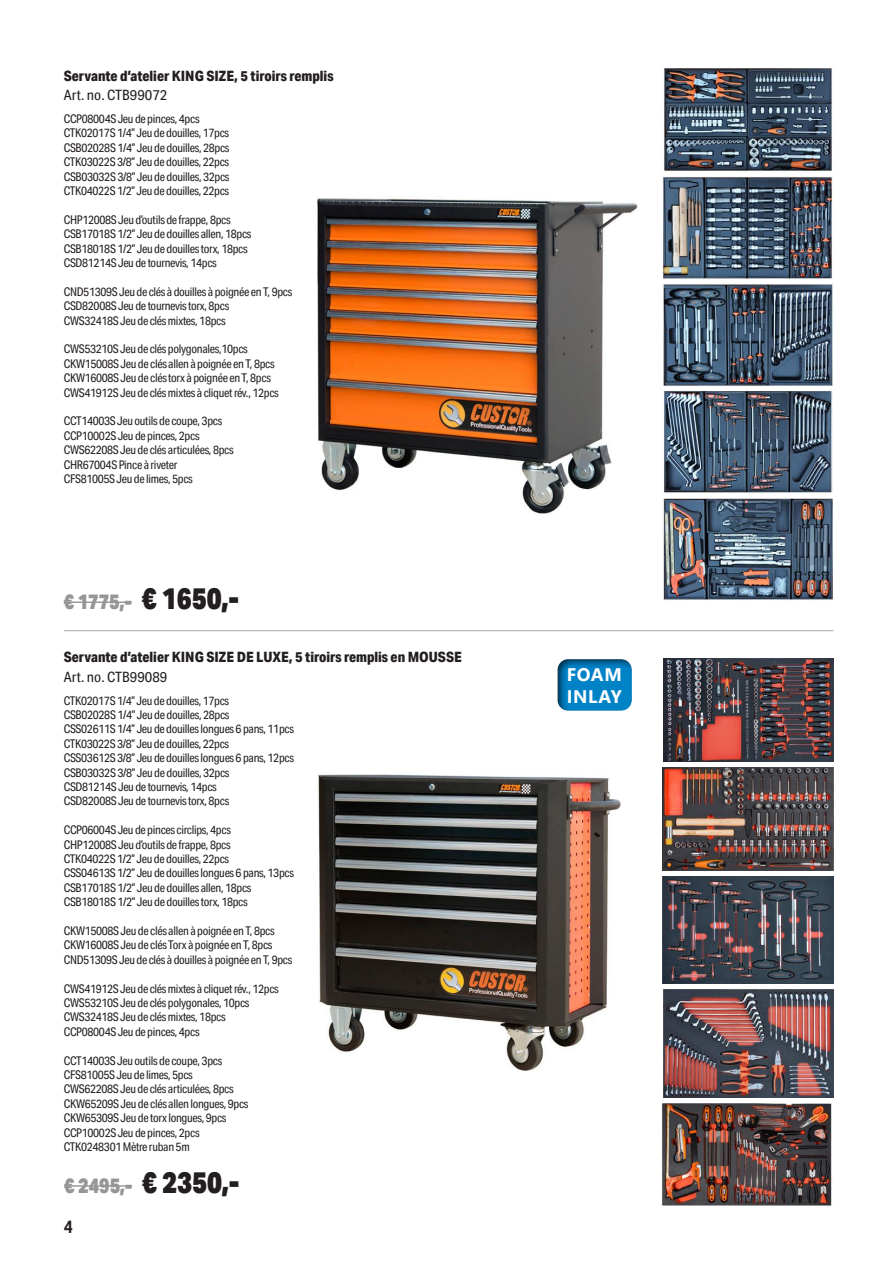
<style>
.page{position:relative;width:893px;height:1263px;background:#fff}
.page>*{position:absolute;margin:0;border:0;box-sizing:border-box;transform-origin:0 0}
.t1{font:900 21px "Aktiv Grotesk Cd";color:#969698}
.t2{font:700 18.15px/21.9px "Segoe UI";letter-spacing:.035em;color:#fff}
.t3{font:700 18px "Aktiv Grotesk Cd";color:#241f1f}
.t4{font:800 14.25px "Aktiv Grotesk Cd";color:#241f1f;scale:1.05 1}
.t5{font:14.25px "Aktiv Grotesk Cd";color:#241f1f;scale:1.05 1}
.t6{font:12px/14.4px "Aktiv Grotesk Cd";letter-spacing:-.025em;color:#241f1f}
.s1{font-size:30px;color:#241f1f}
</style>
<div class="page">
<hr style="left:64px;top:630px;width:769px;height:1px;background:#aaaaac">
<hr style="left:64px;top:1185px;width:68px;height:2px;background:#969698">
<hr style="left:64px;top:601px;width:68px;height:2px;background:#969698">
<img style="left:317px;top:198px;width:321px;height:316px">
<img style="left:662px;top:68px;width:170px;height:104px">
<img style="left:662px;top:176px;width:171px;height:104px">
<img style="left:662px;top:284px;width:171px;height:103px">
<img style="left:662px;top:498px;width:171px;height:103px">
<img style="left:663px;top:390px;width:170px;height:103px">
<img style="left:318px;top:774px;width:303px;height:297px">
<img style="left:663px;top:658px;width:170px;height:103px">
<img style="left:663px;top:768px;width:171px;height:102px">
<img style="left:663px;top:876px;width:171px;height:107px">
<img style="left:662px;top:1103px;width:171px;height:102px">
<img style="left:663px;top:989px;width:170px;height:108px">
<div style="left:555px;top:656px;width:108px;height:55px;background:#241f1f;opacity:.75"></div>
<p class="t4" style="left:64px;top:67px;width:258px">Servante d’atelier KING SIZE, 5 tiroirs remplis</p>
<p class="t5" style="left:64px;top:87px;width:100px">Art. no. CTB99072</p>
<p class="t6" style="left:64px;top:111px;width:167px">CCP08004S Jeu de pinces, 4pcs CTK02017S 1/4” Jeu de douilles, 17pcs CSB02028S 1/4” Jeu de douilles, 28pcs CTK03022S 3/8” Jeu de douilles, 22pcs CSB03032S 3/8” Jeu de douilles, 32pcs CTK04022S 1/2” Jeu de douilles, 22pcs</p>
<p class="t6" style="left:64px;top:212px;width:189px">CHP12008S Jeu d’outils de frappe, 8pcs CSB17018S 1/2” Jeu de douilles allen, 18pcs CSB18018S 1/2” Jeu de douilles torx, 18pcs CSD81214S Jeu de tournevis, 14pcs</p>
<p class="t6" style="left:64px;top:284px;width:230px">CND51309S Jeu de clés à douilles à poignée en T, 9pcs<br>CSD82008S Jeu de tournevis torx, 8pcs<br>CWS32418S Jeu de clés mixtes, 18pcs</p>
<p class="t6" style="left:64px;top:342px;width:217px">CWS53210S Jeu de clés polygonales,10pcs CKW15008S Jeu de clés allen à poignée en T, 8pcs CKW16008S Jeu de clés torx à poignée en T, 8pcs CWS41912S Jeu de clés mixtes à cliquet rév., 12pcs</p>
<p class="t6" style="left:64px;top:414px;width:171px">CCT14003S Jeu outils de coupe, 3pcs<br>CCP10002S Jeu de pinces, 2pcs<br>CWS62208S Jeu de clés articulées, 8pcs<br>CHR67004S Pince à riveter<br>CFS81005S Jeu de limes, 5pcs</p>
<h1 class="t1" style="left:64px;top:588px;width:177px">€ 1775,- <span class="s1">€ 1650,-</span></h1>
<p class="t4" style="left:64px;top:648px;width:381px">Servante d’atelier KING SIZE DE LUXE, 5 tiroirs remplis en MOUSSE</p>
<p class="t5" style="left:64px;top:668px;width:100px">Art. no. CTB99089</p>
<p class="t6" style="left:64px;top:693px;width:232px">CTK02017S 1/4” Jeu de douilles, 17pcs<br>CSB02028S 1/4” Jeu de douilles, 28pcs<br>CSS02611S 1/4” Jeu de douilles longues 6 pans, 11pcs CTK03022S 3/8” Jeu de douilles, 22pcs<br>CSS03612S 3/8” Jeu de douilles longues 6 pans, 12pcs CSB03032S 3/8” Jeu de douilles, 32pcs<br>CSD81214S Jeu de tournevis, 14pcs<br>CSD82008S Jeu de tournevis torx, 8pcs</p>
<p class="t6" style="left:64px;top:822px;width:232px">CCP06004S Jeu de pinces circlips, 4pcs<br>CHP12008S Jeu d’outils de frappe, 8pcs<br>CTK04022S 1/2” Jeu de douilles, 22pcs<br>CSS04613S 1/2” Jeu de douilles longues 6 pans, 13pcs CSB17018S 1/2” Jeu de douilles allen, 18pcs CSB18018S 1/2” Jeu de douilles torx, 18pcs</p>
<p class="t6" style="left:64px;top:923px;width:230px">CKW15008S Jeu de clés allen à poignée en T, 8pcs<br>CKW16008S Jeu de clés Torx à poignée en T, 8pcs<br>CND51309S Jeu de clés à douilles à poignée en T, 9pcs</p>
<p class="t6" style="left:64px;top:981px;width:217px">CWS41912S Jeu de clés mixtes à cliquet rév., 12pcs CWS53210S Jeu de clés polygonales, 10pcs CWS32418S Jeu de clés mixtes, 18pcs CCP08004S Jeu de pinces, 4pcs</p>
<p class="t6" style="left:64px;top:1053px;width:186px">CCT14003S Jeu outils de coupe, 3pcs CFS81005S Jeu de limes, 5pcs CWS62208S Jeu de clés articulées, 8pcs CKW65209S Jeu de clés allen longues, 9pcs CKW65309S Jeu de torx longues, 9pcs CCP10002S Jeu de pinces, 2pcs CTK0248301 Mètre ruban 5m</p>
<h1 class="t1" style="left:64px;top:1172px;width:177px">€ 2495,- <span class="s1">€ 2350,-</span></h1>
<h3 class="t3" style="left:64px;top:1216px;width:10px">4</h3>
<h2 class="t2" style="left:567px;top:662px;width:57px">FOAM<br>INLAY</h2>
</div>
